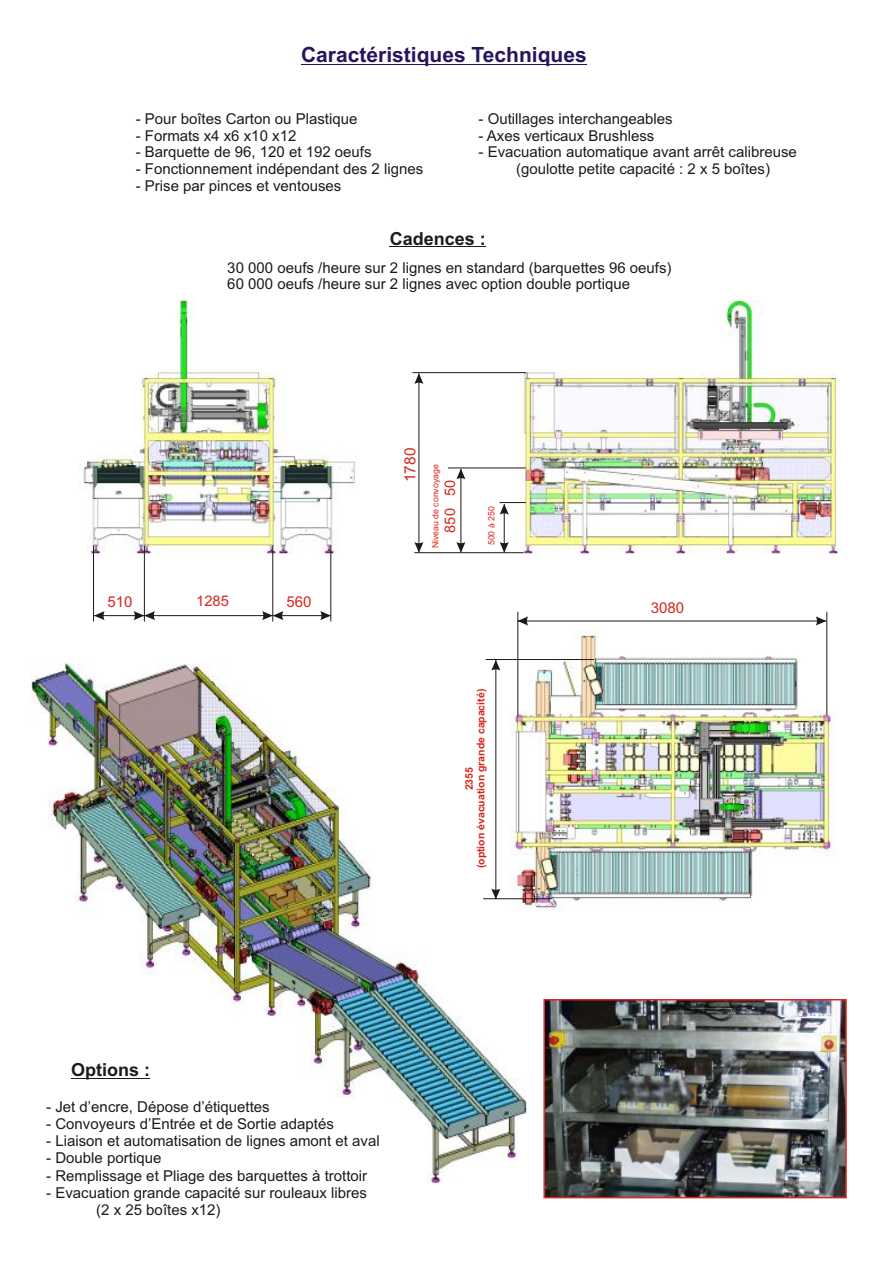
<style>
.page{position:relative;width:894px;height:1263px;background:#fff}
.page>*{position:absolute;margin:0;border:0;box-sizing:border-box;transform-origin:0 0}
.t1{font:700 21px "Arial";color:#26145e}
.t2{font:700 18px "Arial";color:#1f1a17}
.t3{font:15.45px "Arial";color:#d9261c}
.t4{font:15px/16.8px "Arial";color:#1f1a17}
.t5{font:15px "Arial";color:#d9261c}
.t6{font:14.7px "Arial";color:#d9261c}
.t7{font:14.55px "Arial";color:#d9261c}
.t8{font:700 10.5px/11.7px "Arial";color:#d9261c;text-align:center}
.t9{font:8.7px "Arial";color:#d9261c}
</style>
<div class="page">
<img style="left:30px;top:663px;width:498px;height:520px">
<hr style="left:301px;top:64px;width:286px;height:1px;background:#26145e">
<img style="left:79px;top:301px;width:277px;height:259px">
<img style="left:512px;top:301px;width:327px;height:253px">
<img style="left:474px;top:621px;width:362px;height:301px">
<hr style="left:144px;top:545px;width:1px;height:77px;background:#1f1a17">
<hr style="left:93px;top:545px;width:1px;height:77px;background:#1f1a17">
<hr style="left:273px;top:545px;width:1px;height:77px;background:#1f1a17">
<hr style="left:331px;top:545px;width:1px;height:77px;background:#1f1a17">
<hr style="left:94px;top:615px;width:50px;height:1px;background:#1f1a17">
<svg style="left:94px;top:611px;width:11px;height:9px"></svg>
<hr style="left:144px;top:615px;width:129px;height:1px;background:#1f1a17">
<svg style="left:134px;top:611px;width:21px;height:9px"></svg>
<hr style="left:273px;top:615px;width:58px;height:1px;background:#1f1a17">
<svg style="left:262px;top:611px;width:21px;height:9px"></svg>
<svg style="left:320px;top:611px;width:11px;height:9px"></svg>
<hr style="left:518px;top:612px;width:1px;height:105px;background:#1f1a17">
<hr style="left:518px;top:621px;width:308px;height:1px;background:#1f1a17">
<svg style="left:518px;top:616px;width:10px;height:10px"></svg>
<svg style="left:816px;top:616px;width:10px;height:10px"></svg>
<hr style="left:412px;top:372px;width:114px;height:1px;background:#1f1a17">
<hr style="left:414px;top:552px;width:110px;height:1px;background:#1f1a17">
<hr style="left:419px;top:373px;width:1px;height:180px;background:#1f1a17">
<svg style="left:414px;top:373px;width:9px;height:11px"></svg>
<svg style="left:414px;top:542px;width:9px;height:11px"></svg>
<hr style="left:504px;top:504px;width:1px;height:49px;background:#1f1a17">
<svg style="left:500px;top:502px;width:26px;height:13px"></svg>
<svg style="left:500px;top:542px;width:9px;height:11px"></svg>
<hr style="left:448px;top:468px;width:78px;height:1px;background:#1f1a17">
<hr style="left:461px;top:469px;width:1px;height:84px;background:#1f1a17">
<svg style="left:456px;top:469px;width:9px;height:10px"></svg>
<svg style="left:456px;top:542px;width:9px;height:11px"></svg>
<hr style="left:486px;top:659px;width:108px;height:1px;background:#1f1a17">
<hr style="left:483px;top:899px;width:69px;height:1px;background:#1f1a17">
<hr style="left:496px;top:660px;width:1px;height:239px;background:#1f1a17">
<svg style="left:491px;top:660px;width:9px;height:11px"></svg>
<svg style="left:491px;top:889px;width:9px;height:10px"></svg>
<hr style="left:390px;top:247px;width:96px;height:1px;background:#1f1a17">
<hr style="left:71px;top:1078px;width:79px;height:1px;background:#1f1a17">
<hr style="left:827px;top:612px;width:1px;height:103px;background:#1f1a17">
<img style="left:546px;top:1002px;width:298px;height:193px">
<div style="left:543px;top:999px;width:304px;height:199px;border:2px solid #d92626"></div>
<h1 class="t1" style="left:301px;top:47px;width:287px">Caractéristiques Techniques</h1>
<p class="t4" style="left:136px;top:112px;width:223px">- Pour boîtes Carton ou Plastique</p>
<p class="t4" style="left:136px;top:128px;width:162px">- Formats x4 x6 x10 x12</p>
<p class="t4" style="left:136px;top:145px;width:237px">- Barquette de 96, 120 et 192 oeufs</p>
<p class="t4" style="left:136px;top:162px;width:289px">- Fonctionnement indépendant des 2 lignes</p>
<p class="t4" style="left:136px;top:179px;width:207px">- Prise par pinces et ventouses</p>
<p class="t4" style="left:479px;top:112px;width:196px">- Outillages interchangeables</p>
<p class="t4" style="left:479px;top:128px;width:177px">- Axes verticaux Brushless</p>
<p class="t4" style="left:516px;top:145px;width:282px;text-indent:-37px">- Evacuation automatique avant arrêt calibreuse (goulotte petite capacité : 2 x 5 boîtes)</p>
<p class="t2" style="left:390px;top:232px;width:98px">Cadences :</p>
<p class="t4" style="left:227px;top:260px;width:446px">30 000 oeufs /heure sur 2 lignes en standard (barquettes 96 oeufs)<br>60 000 oeufs /heure sur 2 lignes avec option double portique</p>
<p class="t5" style="left:107px;top:596px;width:27px">510</p>
<p class="t6" style="left:196px;top:595px;width:34px">1285</p>
<p class="t5" style="left:286px;top:596px;width:27px">560</p>
<p class="t3" style="left:404px;top:482px;width:36px;rotate:-90deg">1780</p>
<p class="t9" style="left:432px;top:548px;width:86px;rotate:-90deg">Niveau de convoyage</p>
<p class="t7" style="left:445px;top:533px;width:54px;rotate:-90deg">850 50</p>
<p class="t9" style="left:488px;top:545px;width:40px;rotate:-90deg">500 à 250</p>
<p class="t8" style="left:464px;top:868px;width:181px;rotate:-90deg">2355<br>(option évacuation grande capacité)</p>
<p class="t2" style="left:71px;top:1063px;width:80px">Options :</p>
<p class="t4" style="left:46px;top:1100px;width:225px">- Jet d’encre, Dépose d’étiquettes</p>
<p class="t4" style="left:46px;top:1117px;width:289px">- Convoyeurs d’Entrée et de Sortie adaptés</p>
<p class="t4" style="left:46px;top:1134px;width:335px">- Liaison et automatisation de lignes amont et aval</p>
<p class="t4" style="left:46px;top:1150px;width:117px">- Double portique</p>
<p class="t4" style="left:46px;top:1169px;width:322px">- Remplissage et Pliage des barquettes à trottoir</p>
<p class="t4" style="left:96px;top:1186px;width:272px;text-indent:-50px">- Evacuation grande capacité sur rouleaux libres (2 x 25 boîtes x12)</p>
<p class="t5" style="left:651px;top:602px;width:35px">3080</p>
</div>
